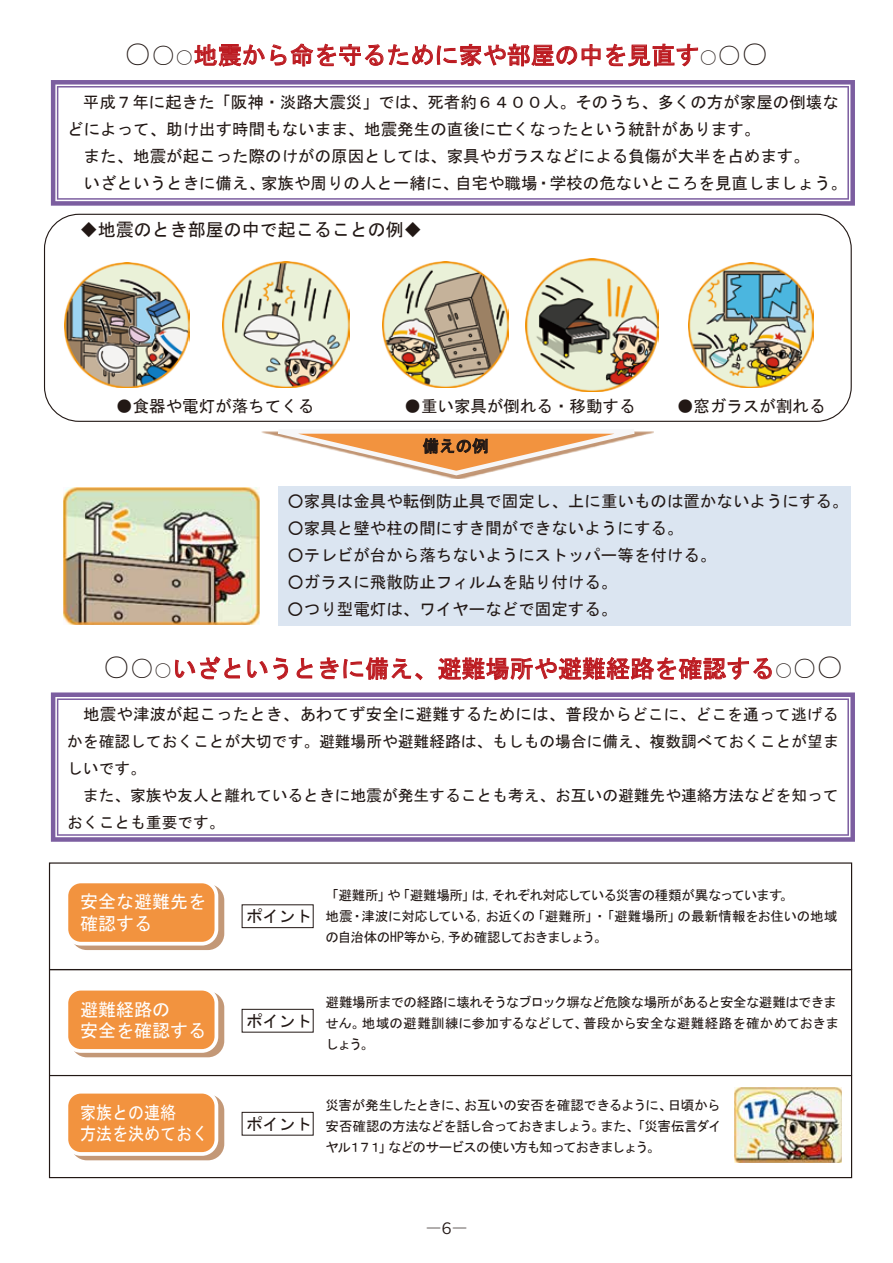
<style>
.page{position:relative;width:893px;height:1263px;background:#fff}
.page>*{position:absolute;margin:0;border:0;box-sizing:border-box;transform-origin:0 0}
.t1{font:24px "MS Gothic";letter-spacing:.005em;color:#bc1b21}
.t2{font:18px/21.6px "MS Gothic";color:#fff}
.t3{font:18px "MS Gothic";color:#221815}
.t4{font:18px/21.6px "MS Gothic";color:#fff;scale:.89 1}
.t5{font:16.5px "MS Gothic";color:#221815}
.t6{font:15.75px/27px "MS Gothic";color:#221815}
.t7{font:15.75px "Gen Shin Gothic P Normal";color:#221815}
.t8{font:13.5px/21px "MS Gothic";letter-spacing:-.045em;color:#221815}
.s1{font-family:"MS P Mincho";font-size:27px;color:#221815}
.s2{font-family:"MS P Mincho";color:#221815}
.s3{font-family:"MS P Mincho";font-size:18px;color:#221815}
.s4{font-size:15.75px}
</style>
<div class="page">
<svg style="left:194px;top:43px;width:504px;height:24px"></svg>
<svg style="left:175px;top:656px;width:66px;height:24px"></svg>
<svg style="left:247px;top:657px;width:41px;height:23px"></svg>
<svg style="left:296px;top:658px;width:17px;height:21px"></svg>
<svg style="left:320px;top:657px;width:103px;height:23px"></svg>
<svg style="left:438px;top:657px;width:334px;height:23px"></svg>
<img style="left:65px;top:262px;width:125px;height:125px">
<img style="left:223px;top:261px;width:126px;height:127px">
<img style="left:382px;top:261px;width:127px;height:127px">
<img style="left:525px;top:258px;width:133px;height:133px">
<img style="left:689px;top:262px;width:125px;height:125px">
<svg style="left:51px;top:80px;width:804px;height:126px"></svg>
<div style="left:44px;top:214px;width:808px;height:208px;border:1px solid #221815;border-radius:34px"></div>
<svg style="left:273px;top:431px;width:381px;height:47px"></svg>
<div style="left:279px;top:487px;width:572px;height:139px;background:#dbe5f1"></div>
<img style="left:63px;top:488px;width:196px;height:137px">
<svg style="left:51px;top:692px;width:804px;height:150px"></svg>
<hr style="left:50px;top:1075px;width:802px;height:1px;background:#221815">
<div style="left:242px;top:1009px;width:72px;height:23px;border:1px solid #221815"></div>
<div style="left:71px;top:991px;width:153px;height:66px;border:8px solid #c39877;border-radius:13px"></div>
<div style="left:65px;top:987px;width:153px;height:66px;border:8px solid #fff;border-radius:13px"></div>
<div style="left:68px;top:990px;width:147px;height:59px;background:#f2933f;border-radius:13px"></div>
<div style="left:242px;top:904px;width:72px;height:24px;border:1px solid #221815"></div>
<div style="left:71px;top:884px;width:153px;height:66px;border:8px solid #c39877;border-radius:13px"></div>
<div style="left:65px;top:879px;width:153px;height:66px;border:8px solid #fff;border-radius:13px"></div>
<div style="left:68px;top:883px;width:147px;height:59px;background:#f2933f;border-radius:13px"></div>
<img style="left:734px;top:1087px;width:107px;height:76px">
<div style="left:242px;top:1112px;width:72px;height:23px;border:1px solid #221815"></div>
<div style="left:71px;top:1094px;width:153px;height:66px;border:8px solid #c39877;border-radius:13px"></div>
<div style="left:65px;top:1090px;width:153px;height:66px;border:8px solid #fff;border-radius:13px"></div>
<div style="left:68px;top:1093px;width:147px;height:59px;background:#f2933f;border-radius:13px"></div>
<hr style="left:50px;top:969px;width:802px;height:1px;background:#221815">
<h1 class="t1" style="left:125px;top:43px;width:645px"><span class="s1">○</span><span class="s2">○</span><span class="s3">○</span>地震から命を守るために家や部屋の中を見直す<span class="s3">○</span><span class="s2">○</span><span class="s1">○</span></h1>
<p class="t5" style="left:83px;top:94px;width:757px">平成７年に起きた「阪神・淡路大震災」では、死者約６４００人。そのうち、多くの方が家屋の倒壊な</p>
<p class="t5" style="left:67px;top:121px;width:695px">どによって、助け出す時間もないまま、地震発生の直後に亡くなったという統計があります。</p>
<p class="t5" style="left:84px;top:148px;width:728px">また、地震が起こった際のけがの原因としては、家具やガラスなどによる負傷が大半を占めます。</p>
<p class="t5" style="left:84px;top:175px;width:765px">いざというときに備え、家族や周りの人と一緒に、自宅や職場・学校の危ないところを見直しましょう。</p>
<p class="t3" style="left:80px;top:220px;width:343px">◆地震のとき部屋の中で起こることの例◆</p>
<p class="t5" style="left:116px;top:397px;width:200px">●食器や電灯が落ちてくる</p>
<p class="t5" style="left:405px;top:397px;width:233px">●重い家具が倒れる・移動する</p>
<p class="t5" style="left:677px;top:397px;width:150px">●窓ガラスが割れる</p>
<p class="t5" style="left:423px;top:438px;width:68px">備えの例</p>
<p class="t5" style="left:287px;top:493px;width:563px">○家具は金具や転倒防止具で固定し、上に重いものは置かないようにする。</p>
<p class="t5" style="left:287px;top:520px;width:398px">○家具と壁や柱の間にすき間ができないようにする。</p>
<p class="t5" style="left:287px;top:547px;width:431px">○テレビが台から落ちないようにストッパー等を付ける。</p>
<p class="t5" style="left:287px;top:574px;width:332px">○ガラスに飛散防止フィルムを貼り付ける。</p>
<p class="t5" style="left:287px;top:601px;width:332px">○つり型電灯は、ワイヤーなどで固定する。</p>
<h1 class="t1" style="left:103px;top:657px;width:742px"><span class="s1">○</span><span class="s2">○</span><span class="s3">○</span>いざというときに備え、避難場所や避難経路を確認する<span class="s3">○</span><span class="s2">○</span><span class="s1">○</span></h1>
<p class="t5" style="left:83px;top:706px;width:757px">地震や津波が起こったとき、あわてず安全に避難するためには、普段から<span class="s4">どこに、どこを通って逃げる</span></p>
<p class="t6" style="left:67px;top:728px;width:773px">かを確認しておくことが大切です。避難場所や避難経路は、もしもの場合に備え、複数調べておくことが望ましいです。</p>
<p class="t6" style="left:67px;top:782px;width:773px;text-indent:16px">また、家族や友人と離れているときに地震が発生することも考え、お互いの避難先や連絡方法などを知っておくことも重要です。</p>
<p class="t2" style="left:80px;top:891px;width:127px">安全な避難先を確認する</p>
<p class="t5" style="left:246px;top:908px;width:67px">ポイント</p>
<p class="t8" style="left:326px;top:884px;width:514px">「避難所」や「避難場所」は，それぞれ対応している災害の種類が異なっています。<br>地震・津波に対応している，お近くの「避難所」・「避難場所」の最新情報をお住いの地域の自治体のHP等から，予め確認しておきましょう。</p>
<p class="t2" style="left:80px;top:998px;width:127px">避難経路の<br>安全を確認する</p>
<p class="t5" style="left:246px;top:1012px;width:67px">ポイント</p>
<p class="t8" style="left:326px;top:991px;width:515px">避難場所までの経路に壊れそうなブロック塀など危険な場所があると安全な避難はできません。地域の避難訓練に参加するなどして、普段から安全な避難経路を確かめておきましょう。</p>
<p class="t4" style="left:80px;top:1101px;width:145px">家族との連絡<br>方法を決めておく</p>
<p class="t5" style="left:246px;top:1115px;width:67px">ポイント</p>
<p class="t8" style="left:326px;top:1094px;width:398px;text-align:justify">災害が発生したときに、お互いの安否を確認できるように、日頃から安否確認の方法などを話し合っておきましょう。また、「災害伝言ダイヤル１７１」などのサービスの使い方も知っておきましょう。</p>
<p class="t7" style="left:426px;top:1217px;width:43px">―６―</p>
</div>
